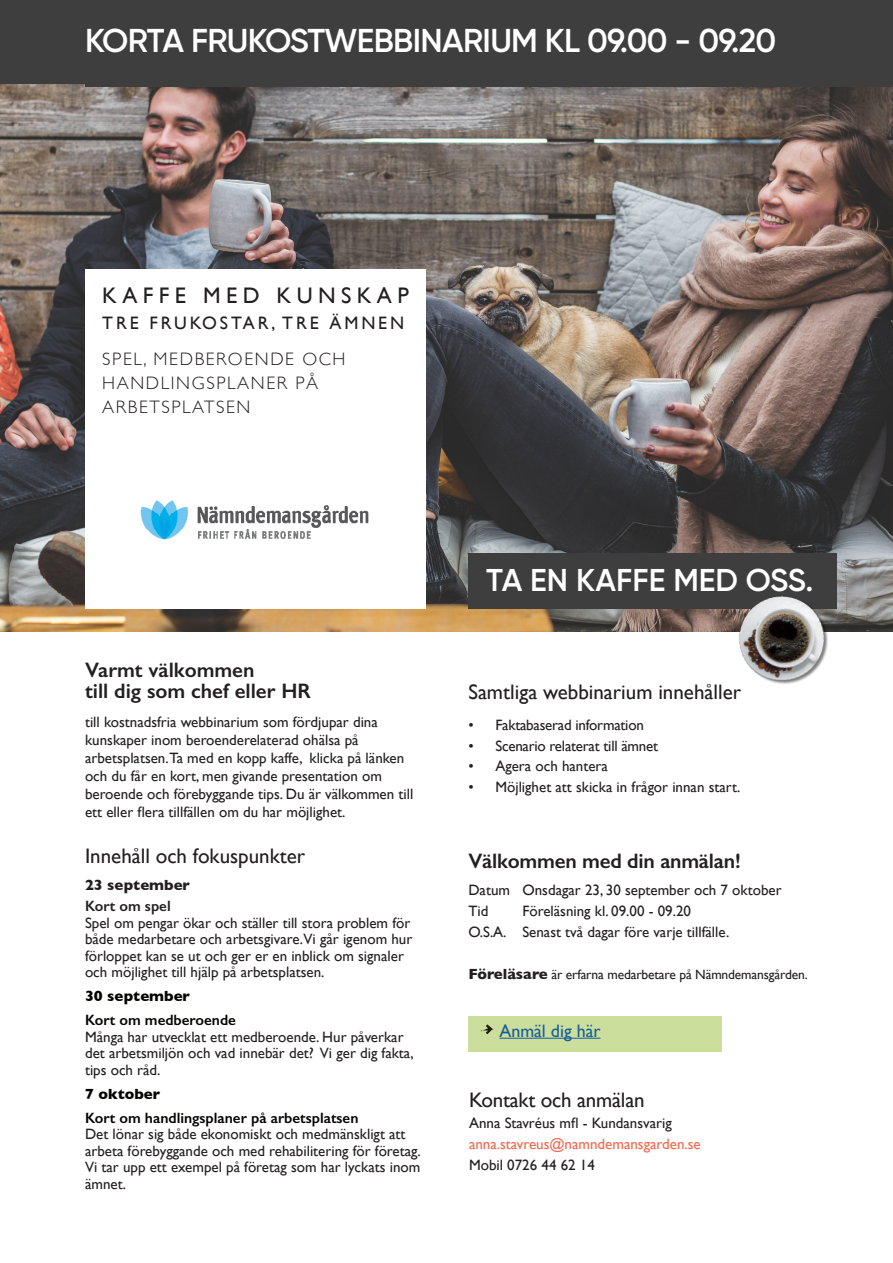
<style>
.page{position:relative;width:893px;height:1263px;background:#fff}
.page>*{position:absolute;margin:0;border:0;box-sizing:border-box;transform-origin:0 0}
.t1{font:600 33px "Gilroy";letter-spacing:-.02em;color:#fff}
.t2{font:600 31.5px "Gilroy";color:#fff}
.t3{font:22.5px "Gill Sans";letter-spacing:.24em;color:#231f20}
.t4{font:21px "Gill Sans";color:#231f20}
.t5{font:600 21px "Gill Sans";color:#231f20}
.t6{font:300 18px "Gill Sans";letter-spacing:.09em;color:#231f20}
.t7{font:18px "Gill Sans";letter-spacing:.16em;color:#231f20}
.t8{font:18px "Gill Sans";color:#175d9e}
.t9{font:15px/16.5px "Gill Sans";color:#231f20}
.t10{font:600 15px "Gill Sans";color:#040503}
.t11{font:15px "Gill Sans";color:#ef674e}
.t12{font:700 15px "Gill Sans";color:#040503}
.t13{font:700 15px "Gill Sans";color:#231f20}
.t14{font:600 15px "Gill Sans";color:#231f20}
.t15{font:13.5px "Gill Sans";letter-spacing:-.01em;color:#231f20}
.s1{font-weight:700;font-size:15px}
</style>
<div class="page">
<div style="left:0;top:0;width:893px;height:85px;background:#3f3e3f"></div>
<img style="left:0;top:84px;width:893px;height:547px">
<div style="left:86px;top:269px;width:340px;height:340px;background:#fff"></div>
<img style="left:140px;top:500px;width:229px;height:40px">
<div style="left:468px;top:1016px;width:254px;height:35px;background:#cbde9b"></div>
<hr style="left:499px;top:1038px;width:101px;height:1px;background:#175d9e">
<svg style="left:481px;top:1024px;width:13px;height:10px"></svg>
<div style="left:85px;top:0;width:808px;height:86px;background:#3f3e3f"></div>
<div style="left:468px;top:553px;width:369px;height:56px;background:#3e3e3f"></div>
<img style="left:709px;top:571px;width:152px;height:113px">
<p class="t1" style="left:85px;top:20px;width:693px">KORTA FRUKOSTWEBBINARIUM KL 09.00 - 09.20</p>
<p class="t3" style="left:102px;top:282px;width:308px">KAFFE MED KUNSKAP</p>
<p class="t7" style="left:102px;top:312px;width:303px">TRE FRUKOSTAR, TRE ÄMNEN</p>
<p class="t6" style="left:102px;top:344px;width:245px">SPEL, MEDBEROENDE OCH</p>
<p class="t6" style="left:102px;top:368px;width:217px">HANDLINGSPLANER PÅ</p>
<p class="t6" style="left:102px;top:392px;width:150px">ARBETSPLATSEN</p>
<p class="t5" style="left:85px;top:657px;width:171px">Varmt välkommen</p>
<p class="t5" style="left:85px;top:678px;width:227px">till dig som chef eller HR</p>
<p class="t9" style="left:85px;top:712px;width:330px;line-height:18px">till kostnadsfria webbinarium som fördjupar dina kunskaper inom beroenderelaterad ohälsa på arbetsplatsen.Ta med en kopp kaffe, klicka på länken och du får en kort, men givande presentation om beroende och förebyggande tips. Du är välkommen till ett eller flera tillfällen om du har möjlighet.</p>
<p class="t4" style="left:85px;top:844px;width:222px">Innehåll och fokuspunkter</p>
<p class="t13" style="left:85px;top:873px;width:106px">23 september</p>
<p class="t14" style="left:85px;top:897px;width:87px">Kort om spel</p>
<p class="t9" style="left:85px;top:914px;width:329px">Spel om pengar ökar och ställer till stora problem för både medarbetare och arbetsgivare.Vi går igenom hur förloppet kan se ut och ger er en inblick om signaler och möjlighet till hjälp på arbetsplatsen.</p>
<p class="t12" style="left:85px;top:984px;width:106px">30 september</p>
<p class="t10" style="left:85px;top:1011px;width:152px">Kort om medberoende</p>
<p class="t9" style="left:85px;top:1028px;width:330px">Många har utvecklat ett medberoende. Hur påverkar det arbetsmiljön och vad innebär det? Vi ger dig fakta, tips och råd.</p>
<p class="t12" style="left:85px;top:1081px;width:77px">7 oktober</p>
<p class="t10" style="left:85px;top:1108px;width:275px">Kort om handlingsplaner på arbetsplatsen</p>
<p class="t9" style="left:85px;top:1125px;width:337px">Det lönar sig både ekonomiskt och medmänskligt att arbeta förebyggande och med rehabilitering för företag.<br>Vi tar upp ett exempel på företag som har lyckats inom ämnet.</p>
<p class="t2" style="left:486px;top:561px;width:329px">TA EN KAFFE MED OSS.</p>
<p class="t4" style="left:468px;top:679px;width:274px">Samtliga webbinarium innehåller</p>
<p class="t9" style="left:468px;top:717px;width:177px">• Faktabaserad information</p>
<p class="t9" style="left:468px;top:738px;width:191px">• Scenario relaterat till ämnet</p>
<p class="t9" style="left:468px;top:757px;width:141px">• Agera och hantera</p>
<p class="t9" style="left:468px;top:778px;width:273px">• Möjlighet att skicka in frågor innan start.</p>
<p class="t5" style="left:468px;top:848px;width:274px">Välkommen med din anmälan!</p>
<p class="t9" style="left:468px;top:882px;width:315px">Datum Onsdagar 23, 30 september och 7 oktober</p>
<p class="t9" style="left:468px;top:903px;width:21px">Tid</p>
<p class="t9" style="left:522px;top:903px;width:170px">Föreläsning kl. 09.00 - 09.20</p>
<p class="t9" style="left:468px;top:924px;width:262px">O.S.A. Senast två dagar före varje tillfälle.</p>
<p class="t15" style="left:468px;top:967px;width:341px"><span class="s1">Föreläsare</span> är erfarna medarbetare på Nämndemansgården.</p>
<p class="t8" style="left:499px;top:1020px;width:103px">Anmäl dig här</p>
<p class="t4" style="left:469px;top:1088px;width:177px">Kontakt och anmälan</p>
<p class="t9" style="left:469px;top:1115px;width:204px">Anna Stavréus mfl - Kundansvarig</p>
<p class="t11" style="left:469px;top:1135px;width:233px">anna.stavreus@namndemansgarden.se</p>
<p class="t9" style="left:469px;top:1157px;width:127px">Mobil 0726 44 62 14</p>
</div>
